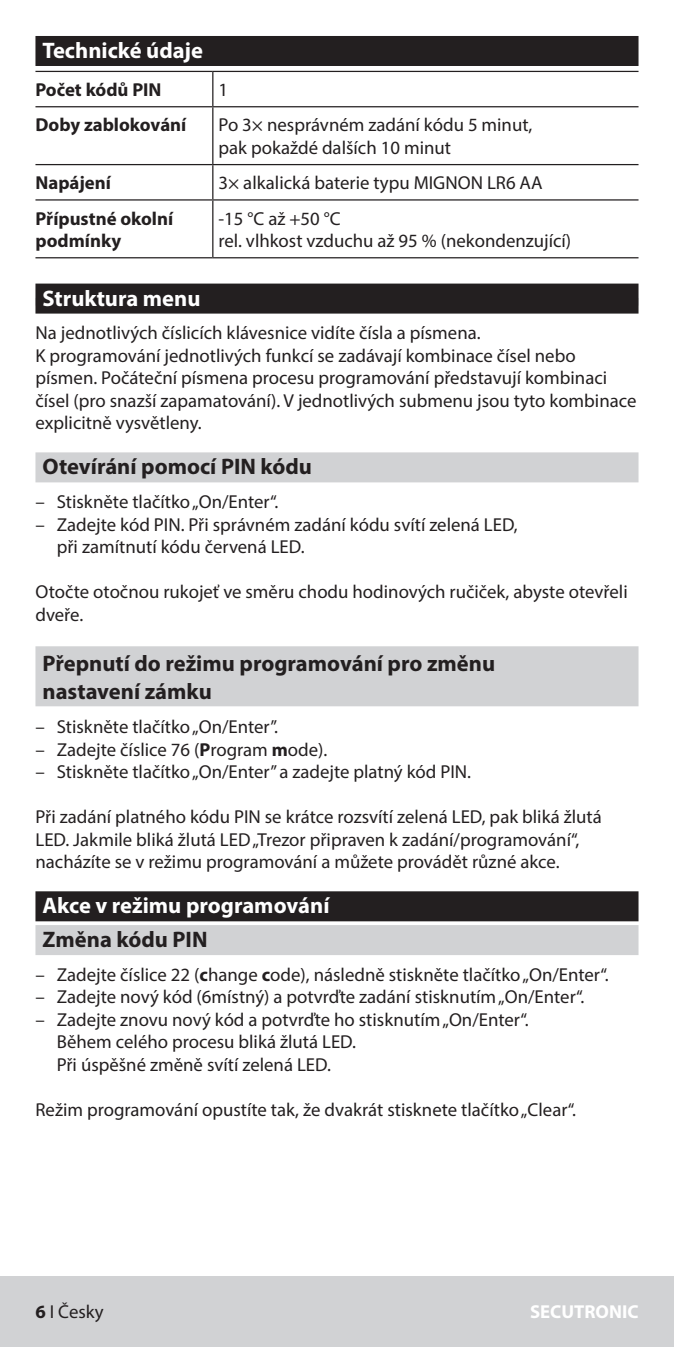
<style>
.page{position:relative;width:674px;height:1347px;background:#fff}
.page>*{position:absolute;margin:0;border:0;box-sizing:border-box;transform-origin:0 0}
.t1{font:700 22.5px/28.8px "Myriad Pro";color:#231f20}
.t2{font:700 22.5px "Myriad Pro";color:#fff}
.t3{font:18.75px/22.5px "Myriad Pro";color:#231f20}
.t4{font:700 18.75px/22.5px "Myriad Pro";color:#231f20}
.t5{font:700 18.75px "Myriad Pro";color:#fff}
.s1{font-weight:700}
</style>
<div class="page">
<div style="left:0;top:1276px;width:673px;height:70px;background:#d1d2d4"></div>
<div style="left:35px;top:36px;width:603px;height:30px;background:#231f20"></div>
<div style="left:35px;top:283px;width:603px;height:30px;background:#231f20"></div>
<div style="left:35px;top:452px;width:603px;height:30px;background:#d1d2d4"></div>
<div style="left:35px;top:646px;width:603px;height:60px;background:#d1d2d4"></div>
<div style="left:35px;top:891px;width:603px;height:30px;background:#231f20"></div>
<div style="left:35px;top:925px;width:603px;height:30px;background:#d1d2d4"></div>
<hr style="left:212px;top:72px;width:1px;height:34px;background:#231f20">
<hr style="left:35px;top:106px;width:178px;height:1px;background:#231f20">
<hr style="left:213px;top:106px;width:425px;height:1px;background:#231f20">
<hr style="left:212px;top:107px;width:1px;height:57px;background:#231f20">
<hr style="left:35px;top:164px;width:178px;height:1px;background:#231f20">
<hr style="left:213px;top:164px;width:425px;height:1px;background:#231f20">
<hr style="left:212px;top:165px;width:1px;height:34px;background:#231f20">
<hr style="left:35px;top:199px;width:178px;height:1px;background:#231f20">
<hr style="left:213px;top:199px;width:425px;height:1px;background:#231f20">
<hr style="left:212px;top:200px;width:1px;height:57px;background:#231f20">
<hr style="left:35px;top:257px;width:178px;height:1px;background:#231f20">
<hr style="left:213px;top:257px;width:425px;height:1px;background:#231f20">
<hr style="left:35px;top:71px;width:178px;height:1px;background:#231f20">
<hr style="left:213px;top:71px;width:425px;height:1px;background:#231f20">
<p class="t2" style="left:43px;top:36px;width:162px">Technické údaje</p>
<p class="t4" style="left:35px;top:78px;width:127px">Počet kódů PIN</p>
<p class="t3" style="left:218px;top:78px;width:11px">1</p>
<p class="t4" style="left:35px;top:113px;width:152px">Doby zablokování</p>
<p class="t3" style="left:218px;top:114px;width:315px">Po 3× nesprávném zadání kódu 5 minut, pak pokaždé dalších 10 minut</p>
<p class="t4" style="left:35px;top:171px;width:77px">Napájení</p>
<p class="t3" style="left:218px;top:171px;width:325px">3× alkalická baterie typu MIGNON LR6 AA</p>
<p class="t4" style="left:35px;top:206px;width:139px">Přípustné okolní podmínky</p>
<p class="t3" style="left:218px;top:207px;width:354px">-15 °C až +50 °C<br>rel. vlhkost vzduchu až 95 % (nekondenzující)</p>
<p class="t2" style="left:43px;top:283px;width:159px">Struktura menu</p>
<p class="t3" style="left:35px;top:321px;width:602px">Na jednotlivých číslicích klávesnice vidíte čísla a písmena.<br>K programování jednotlivých funkcí se zadávají kombinace čísel nebo písmen. Počáteční písmena procesu programování představují kombinaci čísel (pro snazší zapamatování). V jednotlivých submenu jsou tyto kombinace explicitně vysvětleny.</p>
<p class="t1" style="left:43px;top:451px;width:271px">Otevírání pomocí PIN kódu</p>
<p class="t3" style="left:35px;top:490px;width:244px">– Stiskněte tlačítko „On/Enter“.</p>
<p class="t3" style="left:57px;top:513px;width:462px;text-indent:-21px">– Zadejte kód PIN. Při správném zadání kódu svítí zelená LED, při zamítnutí kódu červená LED.</p>
<p class="t3" style="left:35px;top:580px;width:593px">Otočte otočnou rukojeť ve směru chodu hodinových ručiček, abyste otevřeli dveře.</p>
<p class="t1" style="left:43px;top:648px;width:454px">Přepnutí do režimu programování pro změnu nastavení zámku</p>
<p class="t3" style="left:35px;top:715px;width:244px">– Stiskněte tlačítko „On/Enter”.</p>
<p class="t3" style="left:35px;top:738px;width:293px">– Zadejte číslice 76 (<span class="s1">P</span>rogram <span class="s1">m</span>ode).</p>
<p class="t3" style="left:35px;top:760px;width:437px">– Stiskněte tlačítko „On/Enter” a zadejte platný kód PIN.</p>
<p class="t3" style="left:35px;top:805px;width:567px">Při zadání platného kódu PIN se krátce rozsvítí zelená LED, pak bliká žlutá<br>LED. Jakmile bliká žlutá LED „Trezor připraven k zadání/programování“, nacházíte se v režimu programování a můžete provádět různé akce.</p>
<p class="t2" style="left:43px;top:891px;width:288px">Akce v režimu programování</p>
<p class="t1" style="left:43px;top:924px;width:166px">Změna kódu PIN</p>
<p class="t3" style="left:35px;top:963px;width:574px">– Zadejte číslice 22 (<span class="s1">c</span>hange <span class="s1">c</span>ode), následně stiskněte tlačítko „On/Enter“.</p>
<p class="t3" style="left:35px;top:985px;width:550px">– Zadejte nový kód (6místný) a potvrďte zadání stisknutím „On/Enter“.</p>
<p class="t3" style="left:57px;top:1008px;width:473px;text-indent:-21px">– Zadejte znovu nový kód a potvrďte ho stisknutím „On/Enter“.<br>Během celého procesu bliká žlutá LED.<br>Při úspěšné změně svítí zelená LED.</p>
<p class="t3" style="left:35px;top:1098px;width:542px">Režim programování opustíte tak, že dvakrát stisknete tlačítko „Clear“.</p>
<p class="t3" style="left:35px;top:1300px;width:70px"><span class="s1">6</span> I Česky</p>
<p class="t5" style="left:530px;top:1299px;width:110px">SECUTRONIC</p>
</div>
